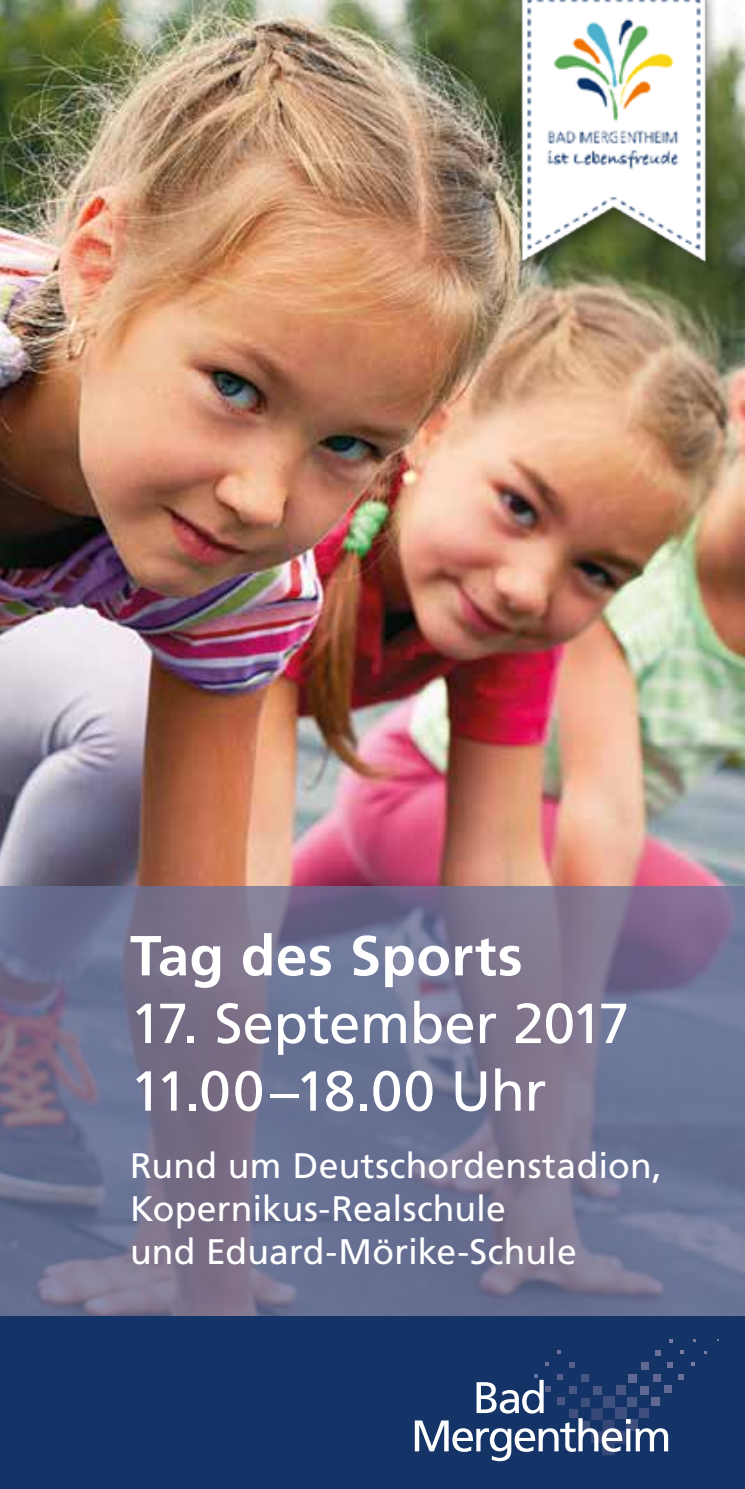
<style>
.page{position:relative;width:745px;height:1489px;background:#fff}
.page>*{position:absolute;margin:0;border:0;box-sizing:border-box;transform-origin:0 0}
.t1{font:56.25px/67.5px "Frutiger LT Std";letter-spacing:-.01em;color:#fff}
.t2{font:700 56.25px "Frutiger LT Std";letter-spacing:.01em;color:#fff}
.t3{font:35.5px/42.5px "Frutiger LT Std";letter-spacing:.005em;color:#fff}
</style>
<div class="page">
<img style="left:0;top:0;width:744px;height:886px">
<svg style="left:0;top:886px;width:744px;height:430px;background:#727290"></svg>
<div style="left:0;top:1316px;width:744px;height:172px;background:#143467"></div>
<img style="left:513px;top:0;width:208px;height:271px">
<svg style="left:569px;top:1362px;width:5px;height:5px"></svg>
<div style="left:641px;top:1362px;width:7px;height:7px;background:#5f6993"></div>
<div style="left:664px;top:1385px;width:7px;height:7px;background:#5f6993"></div>
<svg style="left:678px;top:1374px;width:5px;height:5px"></svg>
<svg style="left:667px;top:1362px;width:5px;height:5px"></svg>
<svg style="left:655px;top:1350px;width:5px;height:5px"></svg>
<svg style="left:414px;top:1374px;width:253px;height:86px"></svg>
<h1 class="t2" style="left:130px;top:922px;width:394px">Tag des Sports</h1>
<h1 class="t1" style="left:130px;top:989px;width:501px">17. September 2017<br>11.00–18.00 Uhr</h1>
<p class="t3" style="left:130px;top:1144px;width:533px">Rund um Deutschordenstadion,<br>Kopernikus-Realschule<br>und Eduard-Mörike-Schule</p>
</div>
